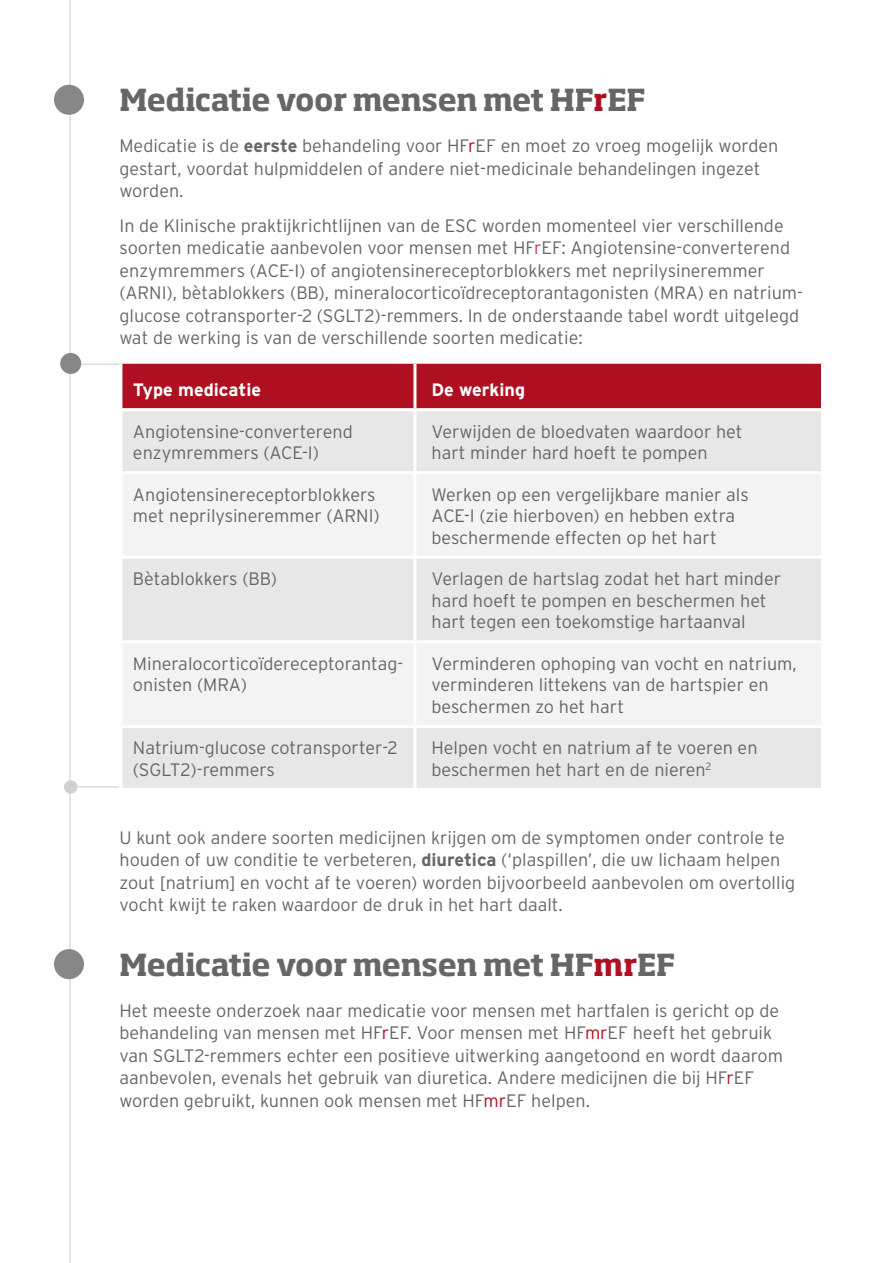
<style>
.page{position:relative;width:893px;height:1263px;background:#fff}
.page>*{position:absolute;margin:0;border:0;box-sizing:border-box;transform-origin:0 0}
.t1{font:700 30px "Soho Pro";letter-spacing:-.015em;color:#666}
.t2{font:300 18px/22.5px "Interstate";color:#666}
.t3{font:700 18px "Interstate";color:#fff}
.s1{color:#ae1022}
.s2{font-weight:700}
.s3{color:#be404e}
</style>
<div class="page">
<hr style="left:69px;top:0;width:2px;height:1263px;background:#d0d0d0">
<div style="left:54px;top:85px;width:30px;height:30px;background:#878787;border-radius:50%"></div>
<div style="left:54px;top:949px;width:30px;height:30px;background:#878787;border-radius:50%"></div>
<hr style="left:70px;top:786px;width:49px;height:1px;background:#d0d0d0">
<div style="left:64px;top:780px;width:13px;height:14px;background:#d0d0d0;border-radius:50%"></div>
<hr style="left:70px;top:364px;width:49px;height:1px;background:#d0d0d0">
<div style="left:60px;top:353px;width:21px;height:21px;background:#878787;border-radius:50%"></div>
<div style="left:122px;top:364px;width:699px;height:44px;background:#ae1022"></div>
<div style="left:122px;top:411px;width:699px;height:377px;background:#e7e7e7"></div>
<svg style="left:122px;top:474px;width:699px;height:251px;fill:#f3f3f3"></svg>
<hr style="left:413px;top:364px;width:3px;height:44px;background:#fff">
<hr style="left:413px;top:411px;width:3px;height:60px;background:#fff">
<hr style="left:119px;top:471px;width:296px;height:3px;background:#fff">
<hr style="left:415px;top:471px;width:409px;height:3px;background:#fff">
<hr style="left:413px;top:474px;width:3px;height:82px;background:#fff">
<hr style="left:119px;top:556px;width:296px;height:3px;background:#fff">
<hr style="left:415px;top:556px;width:409px;height:3px;background:#fff">
<hr style="left:413px;top:559px;width:3px;height:81px;background:#fff">
<hr style="left:119px;top:640px;width:296px;height:3px;background:#fff">
<hr style="left:415px;top:640px;width:409px;height:3px;background:#fff">
<hr style="left:413px;top:643px;width:3px;height:82px;background:#fff">
<hr style="left:119px;top:725px;width:296px;height:3px;background:#fff">
<hr style="left:415px;top:725px;width:409px;height:3px;background:#fff">
<hr style="left:413px;top:728px;width:3px;height:60px;background:#fff">
<h1 class="t1" style="left:119px;top:79px;width:528px">Medicatie voor mensen met HF<span class="s1">r</span>EF</h1>
<p class="t2" style="left:119px;top:134px;width:660px">Medicatie is de <span class="s2">eerste</span> behandeling voor HF<span class="s1">r</span>EF en moet zo vroeg mogelijk worden gestart, voordat hulpmiddelen of andere niet-medicinale behandelingen ingezet worden.</p>
<p class="t2" style="left:119px;top:214px;width:685px">In de Klinische praktijkrichtlijnen van de ESC worden momenteel vier verschillende soorten medicatie aanbevolen voor mensen met HF<span class="s3">r</span>EF: Angiotensine-converterend enzymremmers (ACE-I) of angiotensinereceptorblokkers met neprilysineremmer (ARNI), bètablokkers (BB), mineralocorticoïdreceptorantagonisten (MRA) en natrium&shy;glucose cotransporter-2 (SGLT2)-remmers. In de onderstaande tabel wordt uitgelegd wat de werking is van de verschillende soorten medicatie:</p>
<p class="t3" style="left:133px;top:380px;width:130px">Type medicatie</p>
<p class="t3" style="left:431px;top:380px;width:95px">De werking</p>
<p class="t2" style="left:133px;top:420px;width:221px;line-height:21.6px">Angiotensine-converterend enzymremmers (ACE-I)</p>
<p class="t2" style="left:431px;top:420px;width:312px;line-height:21.6px">Verwijden de bloedvaten waardoor het hart minder hard hoeft te pompen</p>
<p class="t2" style="left:133px;top:483px;width:248px;line-height:21.6px">Angiotensinereceptorblokkers met neprilysineremmer (ARNI)</p>
<p class="t2" style="left:431px;top:483px;width:319px;line-height:21.6px">Werken op een vergelijkbare manier als<br>ACE-I (zie hierboven) en hebben extra beschermende effecten op het hart</p>
<p class="t2" style="left:133px;top:567px;width:146px">Bètablokkers (BB)</p>
<p class="t2" style="left:431px;top:568px;width:351px;line-height:21.6px">Verlagen de hartslag zodat het hart minder hard hoeft te pompen en beschermen het hart tegen een toekomstige hartaanval</p>
<p class="t2" style="left:133px;top:652px;width:272px;line-height:21.6px">Mineralocorticoïdereceptorantag&shy;onisten (MRA)</p>
<p class="t2" style="left:431px;top:652px;width:367px;line-height:21.6px">Verminderen ophoping van vocht en natrium, verminderen littekens van de hartspier en beschermen zo het hart</p>
<p class="t2" style="left:133px;top:737px;width:266px;line-height:21.6px">Natrium-glucose cotransporter-2 (SGLT2)-remmers</p>
<p class="t2" style="left:431px;top:737px;width:328px;line-height:21.6px">Helpen vocht en natrium af te voeren en beschermen het hart en de nieren<sup>2</sup></p>
<p class="t2" style="left:119px;top:826px;width:677px">U kunt ook andere soorten medicijnen krijgen om de symptomen onder controle te houden of uw conditie te verbeteren, <span class="s2">diuretica</span> (‘plaspillen’, die uw lichaam helpen zout [natrium] en vocht af te voeren) worden bijvoorbeeld aanbevolen om overtollig vocht kwijt te raken waardoor de druk in het hart daalt.</p>
<h1 class="t1" style="left:119px;top:943px;width:557px">Medicatie voor mensen met HF<span class="s1">mr</span>EF</h1>
<p class="t2" style="left:119px;top:999px;width:665px">Het meeste onderzoek naar medicatie voor mensen met hartfalen is gericht op de behandeling van mensen met HF<span class="s1">r</span>EF. Voor mensen met HF<span class="s1">mr</span>EF heeft het gebruik van SGLT2-remmers echter een positieve uitwerking aangetoond en wordt daarom aanbevolen, evenals het gebruik van diuretica. Andere medicijnen die bij HF<span class="s1">r</span>EF worden gebruikt, kunnen ook mensen met HF<span class="s1">mr</span>EF helpen.</p>
</div>
